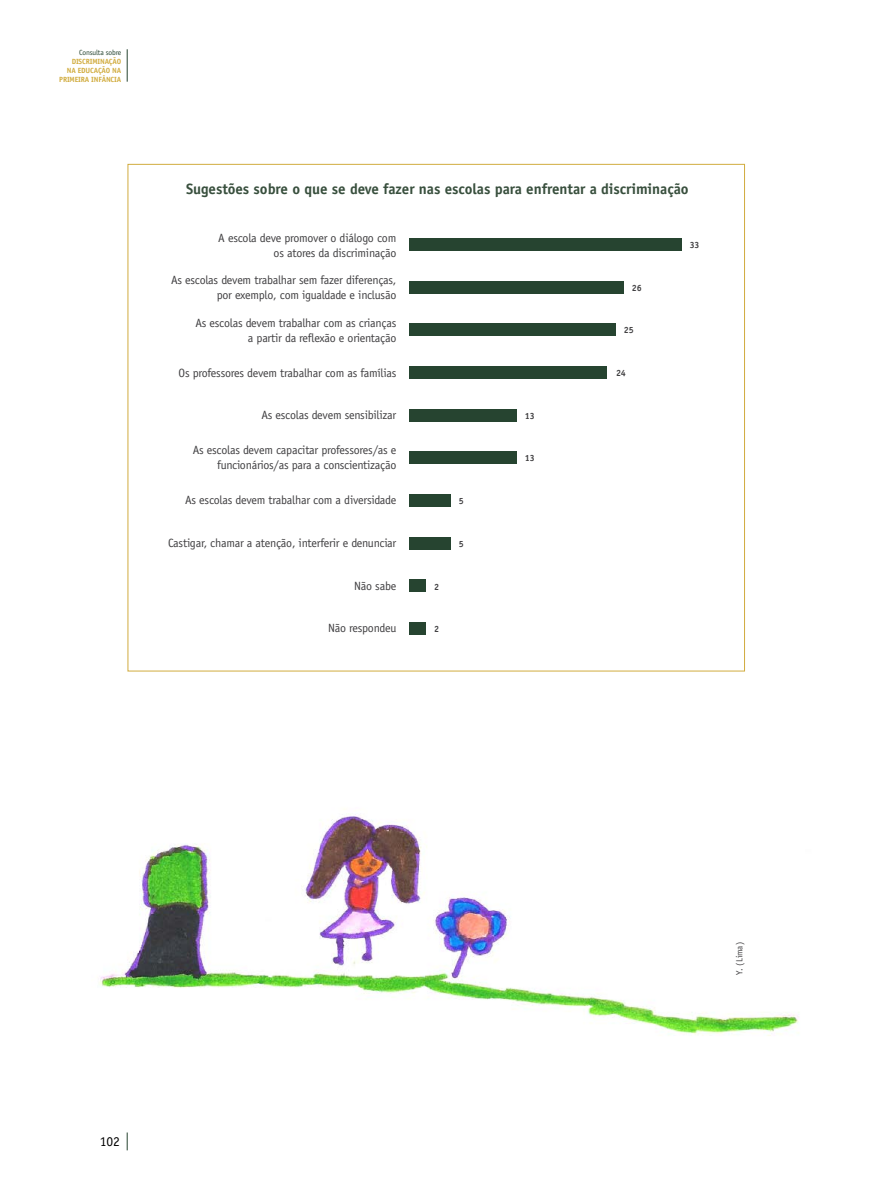
<style>
.page{position:relative;width:893px;height:1191px;background:#fff}
.page>*{position:absolute;margin:0;border:0;box-sizing:border-box;transform-origin:0 0}
.t1{font:700 15px "Officina Sans";letter-spacing:-.005em;color:#384f3d}
.t2{font:13.5px "Officina Sans";color:#000}
.t3{font:12px/15px "Officina Sans";letter-spacing:-.02em;color:#414042;text-align:right}
.t4{font:700 9px "Officina Sans";letter-spacing:-.005em;color:#414042}
.t5{font:9px "Officina Sans";color:#414042}
.t6{font:700 7.5px/9px "Officina Sans";letter-spacing:-.02em;color:#d1ac3f;text-align:right}
.t7{font:7.5px "Officina Sans";letter-spacing:-.02em;color:#264430}
</style>
<div class="page">
<hr style="left:127px;top:49px;width:1px;height:33px;background:#264430">
<svg style="left:127px;top:1132px;width:1px;height:18px"></svg>
<div style="left:409px;top:238px;width:272px;height:13px;background:#264430"></div>
<div style="left:409px;top:281px;width:214px;height:12px;background:#264430"></div>
<div style="left:409px;top:323px;width:206px;height:13px;background:#264430"></div>
<div style="left:409px;top:366px;width:198px;height:13px;background:#264430"></div>
<div style="left:409px;top:409px;width:107px;height:12px;background:#264430"></div>
<div style="left:409px;top:451px;width:107px;height:13px;background:#264430"></div>
<div style="left:409px;top:494px;width:41px;height:13px;background:#264430"></div>
<div style="left:409px;top:537px;width:41px;height:12px;background:#264430"></div>
<div style="left:409px;top:579px;width:16px;height:13px;background:#264430"></div>
<div style="left:409px;top:622px;width:16px;height:13px;background:#264430"></div>
<img style="left:99px;top:809px;width:700px;height:227px">
<p class="t7" style="left:79px;top:48px;width:44px">Consulta sobre</p>
<p class="t6" style="left:59px;top:56px;width:64px">DISCRIMINAÇÃO<br>NA EDUCAÇÃO NA<br>PRIMEIRA INFÂNCIA</p>
<p class="t1" style="left:186px;top:179px;width:504px">Sugestões sobre o que se deve fazer nas escolas para enfrentar a discriminação</p>
<p class="t3" style="left:218px;top:230px;width:180px">A escola deve promover o diálogo com os atores da discriminação</p>
<p class="t3" style="left:171px;top:273px;width:227px">As escolas devem trabalhar sem fazer diferenças, por exemplo, com igualdade e inclusão</p>
<p class="t3" style="left:195px;top:315px;width:202px">As escolas devem trabalhar com as crianças a partir da reflexão e orientação</p>
<p class="t3" style="left:179px;top:365px;width:219px">Os professores devem trabalhar com as famílias</p>
<p class="t3" style="left:261px;top:408px;width:136px">As escolas devem sensibilizar</p>
<p class="t3" style="left:193px;top:443px;width:205px">As escolas devem capacitar professores/as e funcionários/as para a conscientização</p>
<p class="t3" style="left:185px;top:493px;width:213px">As escolas devem trabalhar com a diversidade</p>
<p class="t3" style="left:168px;top:535px;width:230px">Castigar, chamar a atenção, interferir e denunciar</p>
<p class="t3" style="left:354px;top:578px;width:44px">Não sabe</p>
<p class="t3" style="left:328px;top:620px;width:70px">Não respondeu</p>
<p class="t4" style="left:690px;top:239px;width:11px">33</p>
<p class="t4" style="left:632px;top:282px;width:11px">26</p>
<p class="t4" style="left:624px;top:324px;width:11px">25</p>
<p class="t4" style="left:616px;top:367px;width:11px">24</p>
<p class="t4" style="left:525px;top:410px;width:11px">13</p>
<p class="t4" style="left:525px;top:453px;width:11px">13</p>
<p class="t4" style="left:459px;top:495px;width:7px">5</p>
<p class="t4" style="left:459px;top:538px;width:7px">5</p>
<p class="t4" style="left:434px;top:581px;width:7px">2</p>
<p class="t4" style="left:434px;top:623px;width:7px">2</p>
<p class="t2" style="left:100px;top:1133px;width:22px">102</p>
<p class="t5" style="left:734px;top:974px;width:34px;rotate:-90deg">Y. (Lima)</p>
</div>
